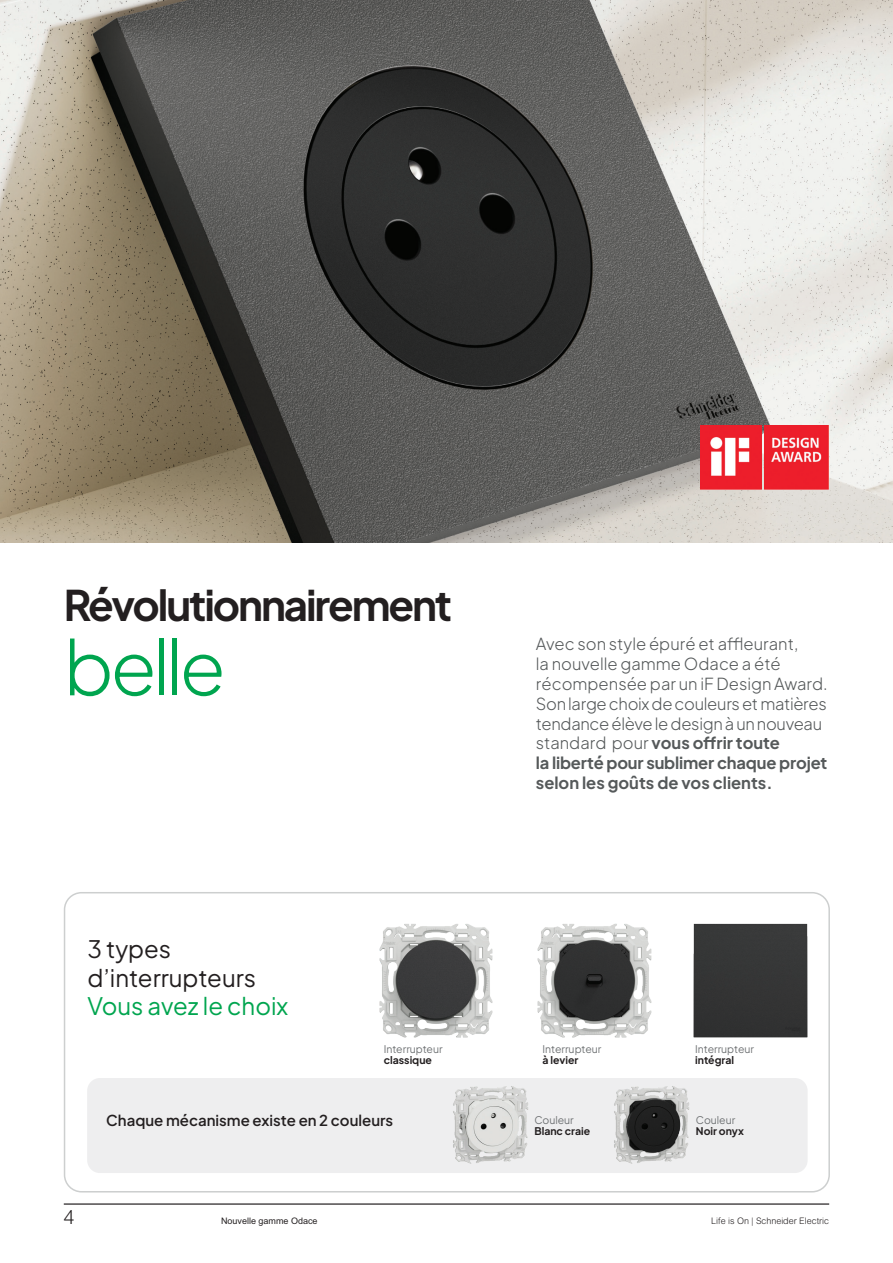
<style>
.page{position:relative;width:893px;height:1263px;background:#fff}
.page>*{position:absolute;margin:0;border:0;box-sizing:border-box;transform-origin:0 0}
.t1{font:300 75px "Plus Jakarta Sans";letter-spacing:-.05em;color:#00a54f}
.t2{font:700 42px "Plus Jakarta Sans";letter-spacing:-.05em;color:#231f20}
.t3{font:24px/28.8px "Plus Jakarta Sans";color:#231f20}
.t4{font:24px "Plus Jakarta Sans";color:#00a54f}
.t5{font:300 19.5px "Arial MT Std";color:#231f20}
.t6{font:300 16.5px/19.8px "Plus Jakarta Sans";letter-spacing:-.01em;color:#55595a}
.t7{font:600 15px "Plus Jakarta Sans";color:#231f20}
.t8{font:10.5px "Plus Jakarta Sans";color:#6f7274}
.t9{font:700 10.5px "Plus Jakarta Sans";color:#231f20}
.t10{font:300 9px "Arial Rounded MT Pro";color:#231f20}
.t11{font:9px "Arial MT Std";color:#231f20}
.s1{font-weight:700}
</style>
<div class="page">
<hr style="left:64px;top:1203px;width:765px;height:2px;background:#231f20">
<img style="left:0;top:0;width:893px;height:543px">
<div style="left:64px;top:892px;width:766px;height:300px;border:2px solid #cdcfcf;border-radius:17px"></div>
<div style="left:87px;top:1078px;width:721px;height:95px;background:#eeeeef;border-radius:13px"></div>
<img style="left:537px;top:923px;width:115px;height:115px">
<img style="left:379px;top:924px;width:114px;height:114px">
<div style="left:693px;top:923px;width:115px;height:115px;background:#353536"></div>
<img style="left:453px;top:1086px;width:75px;height:78px">
<img style="left:614px;top:1086px;width:75px;height:78px">
<img style="left:700px;top:426px;width:62px;height:63px">
<img style="left:764px;top:426px;width:64px;height:63px">
<h2 class="t2" style="left:64px;top:567px;width:390px">Révolutionnairement</h2>
<h1 class="t1" style="left:64px;top:607px;width:164px">belle</h1>
<p class="t6" style="left:536px;top:633px;width:293px">Avec son style épuré et affleurant,<br>la nouvelle gamme Odace a été récompensée par un iF Design Award.<br>Son large choix de couleurs et matières tendance élève le design à un nouveau standard pour <span class="s1">vous offrir toute<br>la liberté pour sublimer chaque projet selon les goûts de vos clients.</span></p>
<h3 class="t3" style="left:87px;top:932px;width:170px">3 types d’interrupteurs</h3>
<h3 class="t4" style="left:87px;top:987px;width:202px">Vous avez le choix</h3>
<p class="t8" style="left:384px;top:1041px;width:60px">Interrupteur</p>
<p class="t9" style="left:384px;top:1050px;width:50px">classique</p>
<p class="t7" style="left:106px;top:1107px;width:289px">Chaque mécanisme existe en 2 couleurs</p>
<p class="t8" style="left:542px;top:1041px;width:60px">Interrupteur</p>
<p class="t9" style="left:542px;top:1050px;width:37px">à levier</p>
<p class="t8" style="left:534px;top:1112px;width:41px">Couleur</p>
<p class="t9" style="left:534px;top:1121px;width:57px">Blanc craie</p>
<p class="t8" style="left:695px;top:1041px;width:60px">Interrupteur</p>
<p class="t9" style="left:695px;top:1050px;width:41px">intégral</p>
<p class="t8" style="left:696px;top:1112px;width:41px">Couleur</p>
<p class="t9" style="left:696px;top:1121px;width:50px">Noir onyx</p>
<p class="t5" style="left:64px;top:1206px;width:12px">4</p>
<p class="t11" style="left:221px;top:1216px;width:98px">Nouvelle gamme Odace</p>
<p class="t10" style="left:711px;top:1216px;width:119px">Life is On | Schneider Electric</p>
</div>
